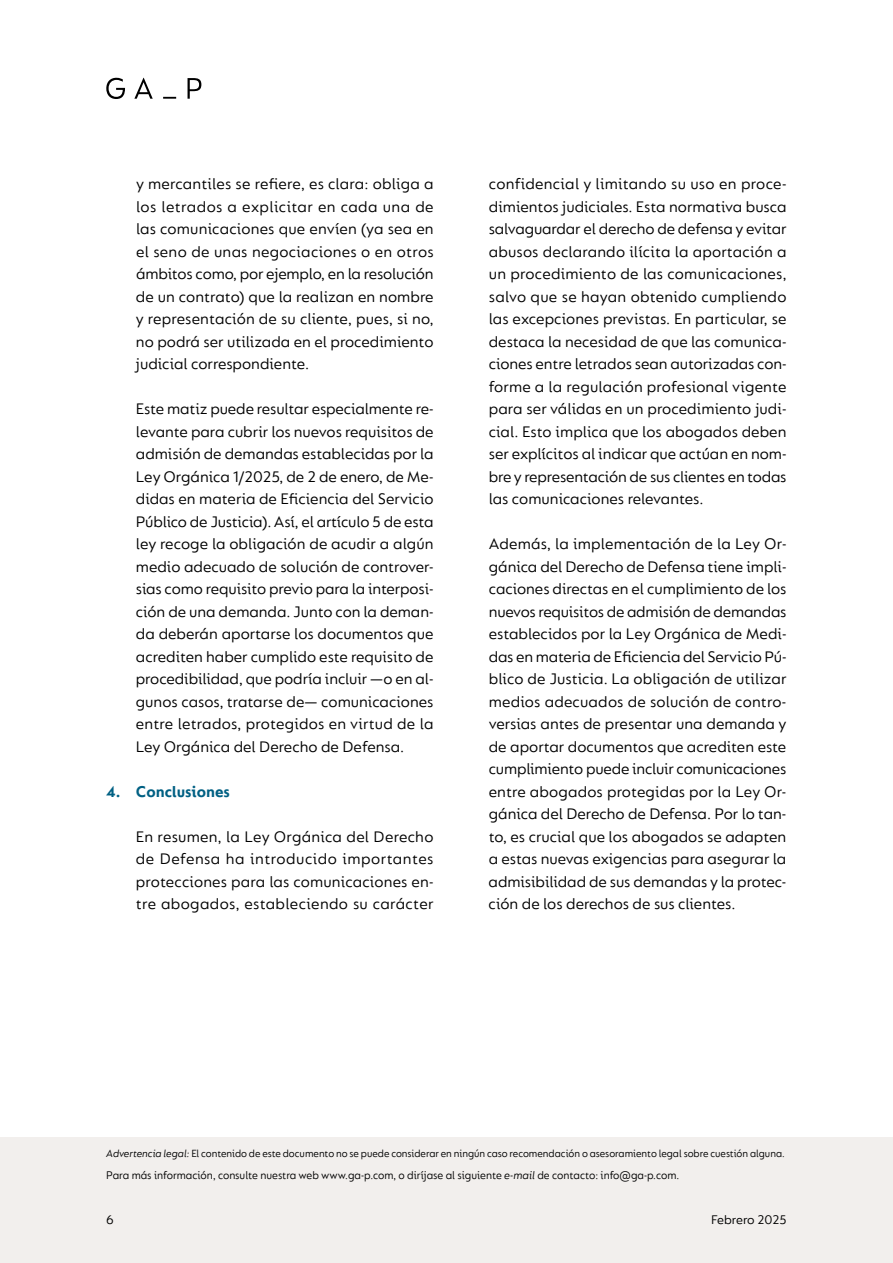
<style>
.page{position:relative;width:893px;height:1263px;background:#fff}
.page>*{position:absolute;margin:0;border:0;box-sizing:border-box;transform-origin:0 0}
.t1{font:16.5px/22.5px "FS Lucas";color:#000;text-align:justify}
.t2{font:700 16.5px "FS Lucas";color:#006083}
.t3{font:13.5px "FS Lucas";color:#000}
.t4{font:12px "FS Lucas";color:#000;scale:.95 1}
.t5{font:11.25px "FS Lucas";color:#000;scale:.95 1}
.s1{font-style:italic}
</style>
<div class="page">
<div style="left:0;top:1137px;width:893px;height:126px;background:#f2efed"></div>
<svg style="left:106px;top:78px;width:95px;height:21px"></svg>
<p class="t1" style="left:136px;top:172px;width:299px">y mercantiles se refiere, es clara: obliga a los letrados a explicitar en cada una de las comunicaciones que envíen (ya sea en el seno de unas negociaciones o en otros ámbitos como, por ejemplo, en la resolución de un contrato) que la realizan en nombre y representación de su cliente, pues, si no, no podrá ser utilizada en el procedimiento judicial correspondiente.</p>
<p class="t1" style="left:136px;top:397px;width:299px">Este matiz puede resultar especialmente re&shy;levante para cubrir los nuevos requisitos de admisión de demandas establecidas por la Ley Orgánica 1/2025, de 2 de enero, de Me&shy;didas en materia de Eficiencia del Servicio Público de Justicia). Así, el artículo 5 de esta ley recoge la obligación de acudir a algún medio adecuado de solución de controver&shy;sias como requisito previo para la interposi&shy;ción de una demanda. Junto con la deman&shy;da deberán aportarse los documentos que acrediten haber cumplido este requisito de procedibilidad, que podría incluir —o en al&shy;gunos casos, tratarse de— comunicaciones entre letrados, protegidos en virtud de la Ley Orgánica del Derecho de Defensa.</p>
<p class="t2" style="left:106px;top:782px;width:125px">4. Conclusiones</p>
<p class="t1" style="left:136px;top:825px;width:299px">En resumen, la Ley Orgánica del Derecho de Defensa ha introducido importantes protecciones para las comunicaciones en&shy;tre abogados, estableciendo su carácter</p>
<p class="t1" style="left:489px;top:172px;width:299px">confidencial y limitando su uso en proce&shy;dimientos judiciales. Esta normativa busca salvaguardar el derecho de defensa y evitar abusos declarando ilícita la aportación a un procedimiento de las comunicaciones, salvo que se hayan obtenido cumpliendo las excepciones previstas. En particular, se destaca la necesidad de que las comunica&shy;ciones entre letrados sean autorizadas con&shy;forme a la regulación profesional vigente para ser válidas en un procedimiento judi&shy;cial. Esto implica que los abogados deben ser explícitos al indicar que actúan en nom&shy;bre y representación de sus clientes en todas las comunicaciones relevantes.</p>
<p class="t1" style="left:489px;top:532px;width:299px">Además, la implementación de la Ley Or&shy;gánica del Derecho de Defensa tiene impli&shy;caciones directas en el cumplimiento de los nuevos requisitos de admisión de demandas establecidos por la Ley Orgánica de Medi&shy;das en materia de Eficiencia del Servicio Pú&shy;blico de Justicia. La obligación de utilizar medios adecuados de solución de contro&shy;versias antes de presentar una demanda y de aportar documentos que acrediten este cumplimiento puede incluir comunicaciones entre abogados protegidas por la Ley Or&shy;gánica del Derecho de Defensa. Por lo tan&shy;to, es crucial que los abogados se adapten a estas nuevas exigencias para asegurar la admisibilidad de sus demandas y la protec&shy;ción de los derechos de sus clientes.</p>
<p class="t5" style="left:106px;top:1147px;width:716px"><span class="s1">Advertencia legal:</span> El contenido de este documento no se puede considerar en ningún caso recomendación o asesoramiento legal sobre cuestión alguna.</p>
<p class="t4" style="left:106px;top:1168px;width:605px">Para más información, consulte nuestra web www.ga-p.com, o diríjase al siguiente <span class="s1">e-mail</span> de contacto: info@ga-p.com.</p>
<p class="t3" style="left:106px;top:1212px;width:9px">6</p>
<p class="t3" style="left:711px;top:1212px;width:77px">Febrero 2025</p>
</div>
